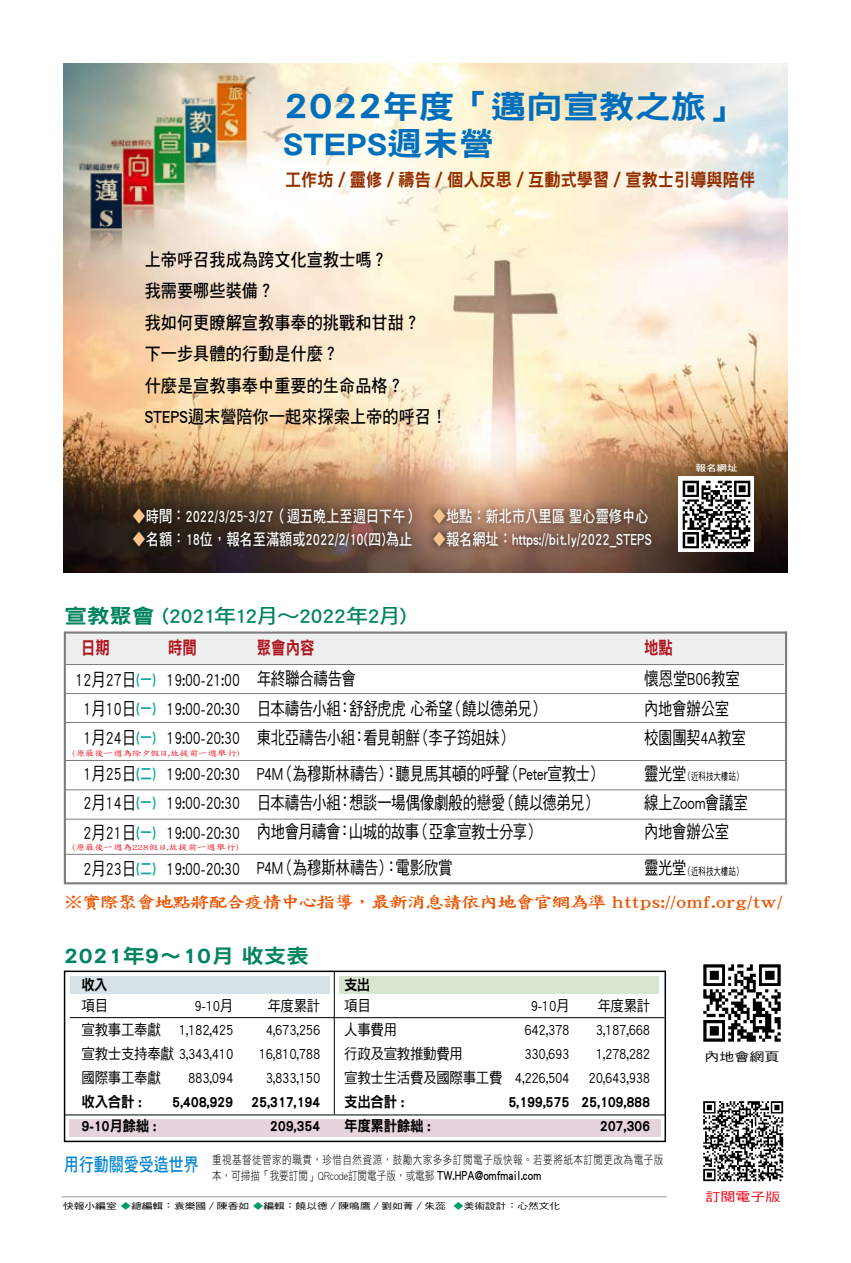
<style>
.page{position:relative;width:851px;height:1263px;background:#fff}
.page>*{position:absolute;margin:0;border:0;box-sizing:border-box;transform-origin:0 0}
.t1{font:32.4px/36.6px "DF Hei Std W9";color:#006fbc;scale:1.11 1}
.t2{font:21.6px "DF Hei Std W9";color:#008361;scale:1.11 1}
.t3{font:20.25px "DF Hei Std W7";letter-spacing:-.035em;color:#008361;scale:1.11 1}
.t4{font:18.75px "DF Hei Std W7";color:#0086d1;scale:.8 1}
.t5{font:18px/29.2px "DF Hei Std W5";letter-spacing:-.01em;color:#000;scale:.8 1}
.t6{font:18px/31.5px "DF Hei Std W7";color:#000;scale:.9 1}
.t7{font:18px "DF Hei Std W9";color:#932e00;scale:.9 1}
.t8{font:18px "DF Hei Std W9";color:#af1720;scale:.8 1}
.t9{font:16.65px "DF Kai Shu Std W9";letter-spacing:-.075em;color:#ea5504;scale:1.18 1}
.t10{font:16.5px "DF Hei Std W7";color:#fff;scale:.8 1}
.t11{font:15px "DF Hei Std W5";letter-spacing:-.025em;color:#000;scale:.9 1}
.t12{font:15px "DF Hei Std W9";letter-spacing:-.025em;color:#000;scale:.9 1}
.t13{font:12px/16.4px "DF Hei Std W3";letter-spacing:.045em;color:#000;scale:.8 1}
.t14{font:12px "DF Hei Std W5";color:#e60012;scale:1.25 1}
.t15{font:12px "DF Hei Std W5";color:#000;scale:1.25 1}
.t16{font:10.5px "DF Hei Std W5";letter-spacing:.015em;color:#000;scale:.7 1}
.t17{font:8.85px "DF Hei Std W7";color:#fff;scale:1.18 1}
.t18{font:8.55px "DF Hei Std W5";color:#000;scale:1.25 1}
.t19{font:7.8px "DF Biao Kai Shu Std W5";letter-spacing:-.03em;color:#e60012;scale:1.25 1}
.s1{font-size:36.45px}
.s2{color:#f8c28d}
.s3{font-family:"DF Hei Std W9"}
.s4{font-family:"DF Hei Std W9";font-size:15px;color:#16a7a1}
.s5{font-family:"DF Hei Std W9";font-size:15px;color:#15a7a2}
.s6{font-size:18px}
.s7{font-size:20.25px}
.s8{font-family:"DF Hei Std W7";font-size:13.5px}
.s9{color:#009b6b}
</style>
<div class="page">
<img style="left:64px;top:64px;width:723px;height:509px">
<div style="left:64px;top:970px;width:602px;height:172px;border:1px solid #000"></div>
<div style="left:70px;top:976px;width:259px;height:17px;background:#d6e2e8"></div>
<div style="left:70px;top:1119px;width:590px;height:17px;background:#e6d3dc"></div>
<div style="left:339px;top:976px;width:320px;height:17px;background:#d9e6cf"></div>
<hr style="left:70px;top:1017px;width:264px;height:1px;background:#000">
<hr style="left:65px;top:1114px;width:600px;height:1px;background:#000">
<hr style="left:335px;top:1017px;width:329px;height:1px;background:#000">
<hr style="left:334px;top:972px;width:1px;height:142px;background:#000">
<img style="left:703px;top:1101px;width:80px;height:80px">
<img style="left:703px;top:964px;width:78px;height:78px">
<hr style="left:62px;top:1196px;width:604px;height:1px;background:#9f9fa0">
<div style="left:64px;top:632px;width:722px;height:32px;background:#eeefef"></div>
<hr style="left:64px;top:664px;width:720px;height:1px;background:#7d7d7d">
<hr style="left:65px;top:693px;width:722px;height:1px;background:#7d7d7d">
<hr style="left:65px;top:722px;width:722px;height:1px;background:#7d7d7d">
<hr style="left:65px;top:760px;width:721px;height:1px;background:#7d7d7d">
<hr style="left:65px;top:631px;width:721px;height:3px;background:#7d7d7d">
<hr style="left:784px;top:631px;width:3px;height:253px;background:#7d7d7d">
<hr style="left:64px;top:631px;width:2px;height:253px;background:#7d7d7d">
<hr style="left:66px;top:882px;width:721px;height:2px;background:#7d7d7d">
<hr style="left:65px;top:789px;width:721px;height:1px;background:#7d7d7d">
<hr style="left:65px;top:819px;width:721px;height:1px;background:#7d7d7d">
<hr style="left:65px;top:854px;width:721px;height:1px;background:#7d7d7d">
<div style="left:123px;top:499px;width:536px;height:56px;background:#000;opacity:.75"></div>
<img style="left:64px;top:64px;width:194px;height:202px">
<img style="left:678px;top:476px;width:76px;height:77px">
<h1 class="t1" style="left:283px;top:88px;width:415px"><span class="s1">2022</span>年度「邁向宣教之旅」<br>STEPS週末營</h1>
<p class="t7" style="left:285px;top:169px;width:523px">工作坊∕靈修∕禱告∕個人反思∕互動式學習∕宣教士引導與陪伴</p>
<p class="t6" style="left:145px;top:243px;width:338px">上帝呼召我成為跨文化宣教士嗎？<br>我需要哪些裝備？<br>我如何更瞭解宣教事奉的挑戰和甘甜？<br>下一步具體的行動是什麼？<br>什麼是宣教事奉中重要的生命品格？<br>STEPS週末營陪你一起來探索上帝的呼召！</p>
<p class="t10" style="left:133px;top:507px;width:646px"><span class="s2">◆</span>時間：2022/3/25~3/27（週五晚上至週日下午） <span class="s2">◆</span>地點：新北市八里區 聖心靈修中心</p>
<p class="t10" style="left:133px;top:530px;width:650px"><span class="s2">◆</span>名額：18位，報名至滿額或2022/2/10(四)為止 <span class="s2">◆</span>報名網址：https://bit.ly/2022_STEPS</p>
<p class="t3" style="left:65px;top:605px;width:310px"><span class="s3">宣教聚會</span> (2021年12月～2022年2月)</p>
<p class="t8" style="left:81px;top:638px;width:38px">日期</p>
<p class="t8" style="left:168px;top:638px;width:37px">時間</p>
<p class="t8" style="left:257px;top:638px;width:74px">聚會內容</p>
<p class="t8" style="left:644px;top:638px;width:37px">地點</p>
<p class="t17" style="left:695px;top:463px;width:37px">報名網址</p>
<p class="t5" style="left:76px;top:664px;width:207px;text-align:center">12月27日<span class="s4">(一)</span> 19:00-21:00<br>1月10日<span class="s4">(一)</span> 19:00-20:30<br>1月24日<span class="s4">(一)</span> 19:00-20:30</p>
<p class="t5" style="left:83px;top:759px;width:197px;text-align:justify">1月25日<span class="s5">(二)</span> 19:00-20:30<br>2月14日<span class="s4">(一)</span> 19:00-20:30<br>2月21日<span class="s4">(一)</span> 19:00-20:30</p>
<p class="t5" style="left:83px;top:853px;width:197px">2月23日<span class="s5">(二)</span> 19:00-20:30</p>
<p class="t19" style="left:72px;top:749px;width:135px">(原最後一週為除夕假日,故提前一週舉行)</p>
<p class="t19" style="left:72px;top:843px;width:134px">(原最後一週為228假日,故提前一週舉行)</p>
<p class="t5" style="left:257px;top:664px;width:361px">年終聯合禱告會<br>日本禱告小組：舒舒虎虎 心希望（饒以德弟兄）東北亞禱告小組：看見朝鮮（李子筠姐妹）</p>
<p class="t5" style="left:257px;top:758px;width:433px">P4M（為穆斯林禱告）：聽見馬其頓的呼聲（Peter宣教士）日本禱告小組：想談一場偶像劇般的戀愛（饒以德弟兄）內地會月禱會：山城的故事（亞拿宣教士分享）</p>
<p class="t5" style="left:257px;top:853px;width:246px">P4M（為穆斯林禱告）：電影欣賞</p>
<p class="t5" style="left:644px;top:664px;width:129px">懷恩堂B06教室內地會辦公室校園團契4A教室</p>
<p class="t16" style="left:644px;top:771px;width:142px"><span class="s6">靈光堂</span>（近科技大樓站）</p>
<p class="t5" style="left:644px;top:788px;width:131px">線上Zoom會議室內地會辦公室</p>
<p class="t16" style="left:644px;top:865px;width:142px"><span class="s6">靈光堂</span>（近科技大樓站）</p>
<p class="t9" style="left:64px;top:893px;width:610px">※實際聚會地點將配合疫情中心指導，最新消息請依內地會官網為準 https://omf.org/tw/</p>
<p class="t2" style="left:64px;top:943px;width:222px">2021<span class="s7">年</span>9<span class="s7">～</span>10<span class="s7">月收支表</span></p>
<p class="t12" style="left:81px;top:977px;width:30px">收入</p>
<p class="t12" style="left:344px;top:977px;width:30px">支出</p>
<p class="t11" style="left:81px;top:998px;width:31px">項目</p>
<p class="t11" style="left:194px;top:998px;width:45px">9-10月</p>
<p class="t11" style="left:267px;top:998px;width:60px">年度累計</p>
<p class="t11" style="left:344px;top:998px;width:31px">項目</p>
<p class="t11" style="left:530px;top:998px;width:45px">9-10月</p>
<p class="t11" style="left:597px;top:998px;width:60px">年度累計</p>
<p class="t11" style="left:81px;top:1022px;width:170px">宣教事工奉獻 1,182,425</p>
<p class="t11" style="left:266px;top:1022px;width:62px">4,673,256</p>
<p class="t11" style="left:344px;top:1022px;width:60px">人事費用</p>
<p class="t11" style="left:524px;top:1022px;width:52px">642,378</p>
<p class="t11" style="left:595px;top:1022px;width:62px">3,187,668</p>
<p class="t11" style="left:81px;top:1046px;width:170px">宣教士支持奉獻 3,343,410</p>
<p class="t11" style="left:259px;top:1046px;width:70px">16,810,788</p>
<p class="t11" style="left:344px;top:1046px;width:134px">行政及宣教推動費用</p>
<p class="t11" style="left:524px;top:1046px;width:52px">330,693</p>
<p class="t11" style="left:595px;top:1046px;width:62px">1,278,282</p>
<p class="t11" style="left:81px;top:1070px;width:90px">國際事工奉獻</p>
<p class="t11" style="left:188px;top:1070px;width:52px">883,094</p>
<p class="t11" style="left:266px;top:1070px;width:62px">3,833,150</p>
<p class="t11" style="left:344px;top:1070px;width:252px">宣教士生活費及國際事工費 4,226,504</p>
<p class="t11" style="left:588px;top:1070px;width:70px">20,643,938</p>
<p class="t12" style="left:81px;top:1094px;width:68px">收入合計 :</p>
<p class="t12" style="left:172px;top:1094px;width:166px">5,408,929 25,317,194</p>
<p class="t12" style="left:344px;top:1094px;width:68px">支出合計 :</p>
<p class="t12" style="left:508px;top:1094px;width:159px">5,199,575 25,109,888</p>
<p class="t12" style="left:81px;top:1118px;width:84px">9-10月餘絀 :</p>
<p class="t12" style="left:270px;top:1118px;width:58px">209,354</p>
<p class="t12" style="left:344px;top:1118px;width:97px">年度累計餘絀 :</p>
<p class="t12" style="left:599px;top:1118px;width:58px">207,306</p>
<p class="t13" style="left:212px;top:1151px;width:565px">重視基督徒管家的職責，珍惜自然資源，鼓勵大家多多訂閱電子版快報。若要將紙本訂閱更改為電子版本，可掃描「我要訂閱」QRcode訂閱電子版，或電郵 <span class="s8">TW.HPA@omfmail.com</span></p>
<p class="t4" style="left:64px;top:1154px;width:170px">用行動關愛受造世界</p>
<p class="t18" style="left:63px;top:1202px;width:399px">快報小編室 <span class="s9">◆</span>總編輯：袁樂國∕陳香如 <span class="s9">◆</span>編輯：饒以德∕陳鳴鷹∕劉如菁∕朱蕊 <span class="s9">◆</span>美術設計：心然文化</p>
<p class="t15" style="left:704px;top:1050px;width:61px">內地會網頁</p>
<p class="t14" style="left:705px;top:1190px;width:61px">訂閱電子版</p>
</div>
